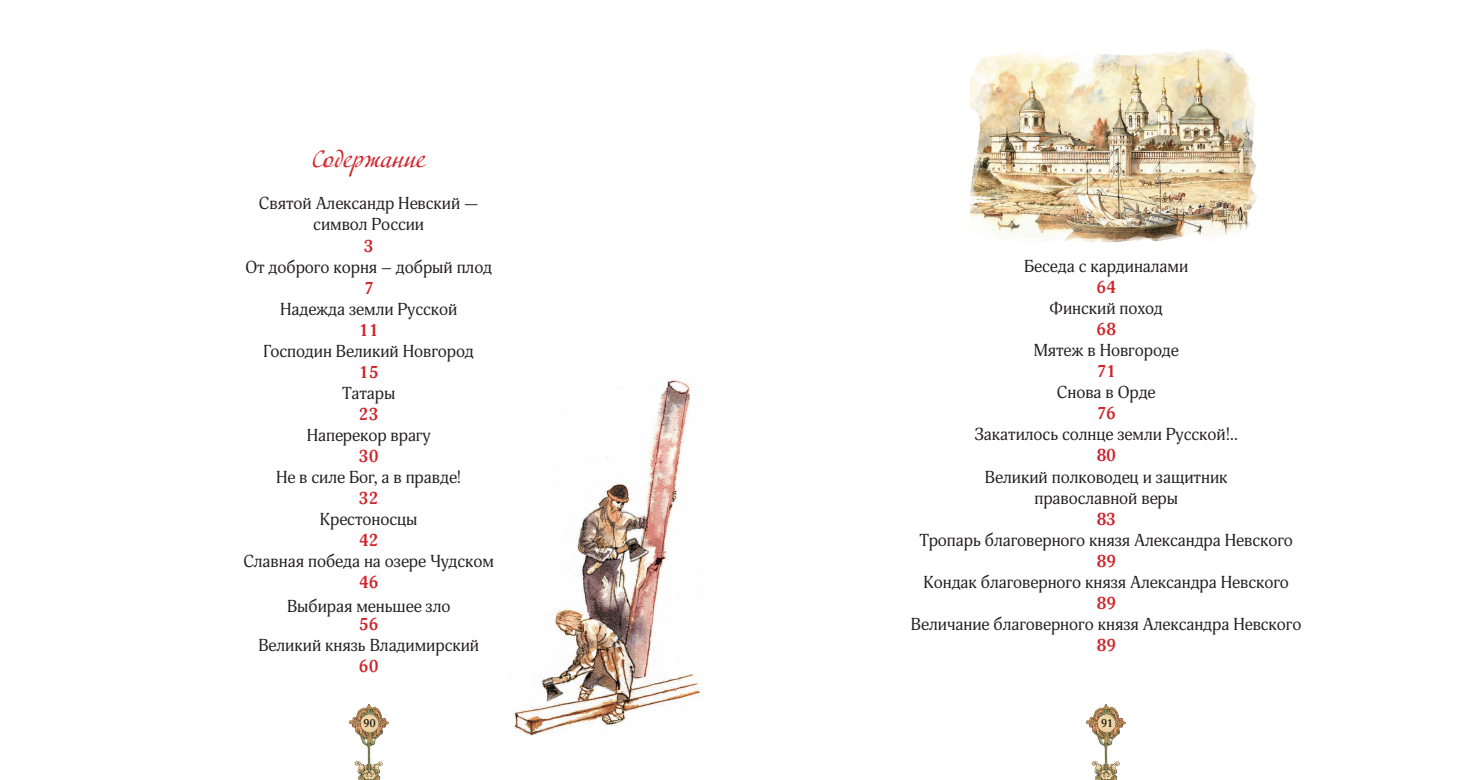
<style>
.page{position:relative;width:1475px;height:780px;background:#fff}
.page>*{position:absolute;margin:0;border:0;box-sizing:border-box;transform-origin:0 0}
.t1{font:24px "Adventure C";color:#d1232a}
.t2{font:17px/21px "Adonis C";color:#231f20;text-align:center}
.t3{font:700 17px "Adonis C";color:#d1232a}
.t4{font:700 11px "Adonis C";color:#231f20}
</style>
<div class="page">
<img style="left:1086px;top:704px;width:40px;height:76px">
<img style="left:349px;top:704px;width:40px;height:76px">
<img style="left:970px;top:49px;width:288px;height:194px">
<img style="left:512px;top:378px;width:189px;height:357px">
<h1 class="t1" style="left:312px;top:145px;width:115px">Содержание</h1>
<p class="t2" style="left:259px;top:193px;width:221px">Святой Александр Невский — символ России</p>
<p class="t3" style="left:364px;top:236px;width:11px">3</p>
<p class="t2" style="left:245px;top:256px;width:248px">От доброго корня – добрый плод</p>
<p class="t3" style="left:364px;top:278px;width:11px">7</p>
<p class="t2" style="left:280px;top:298px;width:179px">Надежда земли Русской</p>
<p class="t3" style="left:359px;top:320px;width:21px">11</p>
<p class="t2" style="left:263px;top:340px;width:212px">Господин Великий Новгород</p>
<p class="t3" style="left:359px;top:362px;width:21px">15</p>
<p class="t2" style="left:342px;top:382px;width:55px">Татары</p>
<p class="t3" style="left:359px;top:404px;width:21px">23</p>
<p class="t2" style="left:307px;top:424px;width:125px">Наперекор врагу</p>
<p class="t3" style="left:359px;top:446px;width:21px">30</p>
<p class="t2" style="left:276px;top:466px;width:187px">Не в силе Бог, а в правде!</p>
<p class="t3" style="left:359px;top:488px;width:21px">32</p>
<p class="t2" style="left:320px;top:508px;width:99px">Крестоносцы</p>
<p class="t3" style="left:359px;top:530px;width:21px">42</p>
<p class="t2" style="left:243px;top:550px;width:252px">Славная победа на озере Чудском</p>
<p class="t3" style="left:359px;top:572px;width:21px">46</p>
<p class="t2" style="left:287px;top:595px;width:165px">Выбирая меньшее зло</p>
<p class="t3" style="left:359px;top:614px;width:21px">56</p>
<p class="t2" style="left:258px;top:634px;width:222px">Великий князь Владимирский</p>
<p class="t3" style="left:359px;top:656px;width:21px">60</p>
<p class="t2" style="left:1023px;top:256px;width:166px">Беседа с кардиналами</p>
<p class="t3" style="left:1096px;top:278px;width:21px">64</p>
<p class="t2" style="left:1049px;top:298px;width:115px">Финский поход</p>
<p class="t3" style="left:1096px;top:320px;width:21px">68</p>
<p class="t2" style="left:1033px;top:340px;width:146px">Мятеж в Новгороде</p>
<p class="t3" style="left:1096px;top:362px;width:21px">71</p>
<p class="t2" style="left:1056px;top:382px;width:100px">Снова в Орде</p>
<p class="t3" style="left:1096px;top:404px;width:21px">76</p>
<p class="t2" style="left:974px;top:424px;width:265px">Закатилось солнце земли Русской!..</p>
<p class="t3" style="left:1096px;top:446px;width:21px">80</p>
<p class="t2" style="left:984px;top:466px;width:244px">Великий полководец и защитник православной веры</p>
<p class="t3" style="left:1096px;top:509px;width:21px">83</p>
<p class="t2" style="left:919px;top:529px;width:375px">Тропарь благоверного князя Александра Невского</p>
<p class="t3" style="left:1096px;top:551px;width:21px">89</p>
<p class="t2" style="left:923px;top:571px;width:367px">Кондак благоверного князя Александра Невского</p>
<p class="t3" style="left:1096px;top:593px;width:21px">89</p>
<p class="t2" style="left:910px;top:613px;width:392px">Величание благоверного князя Александра Невского</p>
<p class="t3" style="left:1096px;top:635px;width:21px">89</p>
<p class="t4" style="left:363px;top:716px;width:14px">90</p>
<p class="t4" style="left:1100px;top:716px;width:14px">91</p>
</div>
